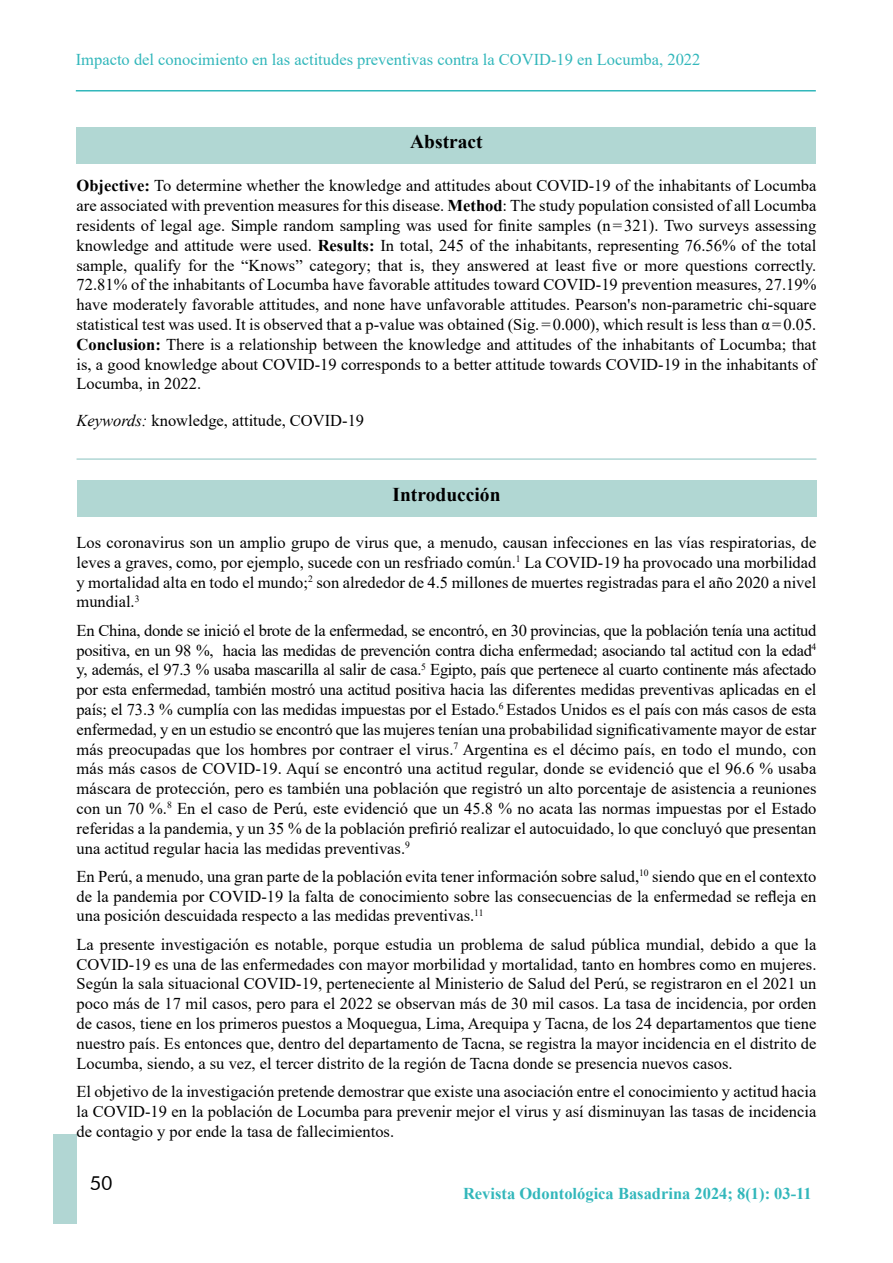
<style>
.page{position:relative;width:893px;height:1263px;background:#fff}
.page>*{position:absolute;margin:0;border:0;box-sizing:border-box;transform-origin:0 0}
.t1{font:700 19.5px "Times New Roman";color:#000}
.t2{font:19.5px "Futura BT";color:#000}
.t3{font:16.5px/19.8px "Times New Roman";color:#000;text-align:justify}
.t4{font:16.5px "Times New Roman";color:#32b7bb}
.t5{font:700 16.5px "Times New Roman";color:#32b7bb}
.s1{font-weight:700}
.s2{font-style:italic}
</style>
<div class="page">
<div style="left:53px;top:1134px;width:24px;height:90px;background:#b1d6d3"></div>
<hr style="left:76px;top:90px;width:740px;height:2px;background:#32b7bb">
<div style="left:76px;top:128px;width:740px;height:36px;background:#b1d7d3"></div>
<div style="left:77px;top:480px;width:739px;height:36px;background:#b1d7d3"></div>
<hr style="left:77px;top:458px;width:739px;height:2px;background:#b0d7d4">
<p class="t4" style="left:76px;top:48px;width:626px">Impacto del conocimiento en las actitudes preventivas contra la COVID-19 en Locumba, 2022</p>
<p class="t1" style="left:410px;top:128px;width:74px">Abstract</p>
<p class="t3" style="left:77px;top:175px;width:741px"><span class="s1">Objective:</span> To determine whether the knowledge and attitudes about COVID-19 of the inhabitants of Locumba are associated with prevention measures for this disease. <span class="s1">Method</span>: The study population consisted of all Locumba residents of legal age. Simple random sampling was used for finite samples (n=321). Two surveys assessing knowledge and attitude were used. <span class="s1">Results:</span> In total, 245 of the inhabitants, representing 76.56% of the total sample, qualify for the “Knows” category; that is, they answered at least five or more questions correctly.<br>72.81% of the inhabitants of Locumba have favorable attitudes toward COVID-19 prevention measures, 27.19% have moderately favorable attitudes, and none have unfavorable attitudes. Pearson's non-parametric chi-square statistical test was used. It is observed that a p-value was obtained (Sig.=0.000), which result is less than α=0.05.<br><span class="s1">Conclusion:</span> There is a relationship between the knowledge and attitudes of the inhabitants of Locumba; that is, a good knowledge about COVID-19 corresponds to a better attitude towards COVID-19 in the inhabitants of Locumba, in 2022.</p>
<p class="t3" style="left:77px;top:410px;width:289px"><span class="s2">Keywords:</span> knowledge, attitude, COVID-19</p>
<p class="t1" style="left:392px;top:481px;width:109px">Introducción</p>
<p class="t3" style="left:77px;top:532px;width:741px">Los coronavirus son un amplio grupo de virus que, a menudo, causan infecciones en las vías respiratorias, de leves a graves, como, por ejemplo, sucede con un resfriado común.<sup>1</sup> La COVID-19 ha provocado una morbilidad y mortalidad alta en todo el mundo;<sup>2</sup> son alrededor de 4.5 millones de muertes registradas para el año 2020 a nivel mundial.<sup>3</sup></p>
<p class="t3" style="left:77px;top:620px;width:741px">En China, donde se inició el brote de la enfermedad, se encontró, en 30 provincias, que la población tenía una actitud positiva, en un 98 %, hacia las medidas de prevención contra dicha enfermedad; asociando tal actitud con la edad<sup>4 </sup>y, además, el 97.3 % usaba mascarilla al salir de casa.<sup>5</sup> Egipto, país que pertenece al cuarto continente más afectado por esta enfermedad, también mostró una actitud positiva hacia las diferentes medidas preventivas aplicadas en el país; el 73.3 % cumplía con las medidas impuestas por el Estado.<sup>6</sup> Estados Unidos es el país con más casos de esta enfermedad, y en un estudio se encontró que las mujeres tenían una probabilidad significativamente mayor de estar más preocupadas que los hombres por contraer el virus.<sup>7</sup> Argentina es el décimo país, en todo el mundo, con más más casos de COVID-19. Aquí se encontró una actitud regular, donde se evidenció que el 96.6 % usaba máscara de protección, pero es también una población que registró un alto porcentaje de asistencia a reuniones con un 70 %.<sup>8</sup> En el caso de Perú, este evidenció que un 45.8 % no acata las normas impuestas por el Estado referidas a la pandemia, y un 35 % de la población prefirió realizar el autocuidado, lo que concluyó que presentan una actitud regular hacia las medidas preventivas.<sup>9</sup></p>
<p class="t3" style="left:77px;top:866px;width:741px">En Perú, a menudo, una gran parte de la población evita tener información sobre salud,<sup>10</sup> siendo que en el contexto de la pandemia por COVID-19 la falta de conocimiento sobre las consecuencias de la enfermedad se refleja en una posición descuidada respecto a las medidas preventivas.<sup>11</sup></p>
<p class="t3" style="left:77px;top:934px;width:741px">La presente investigación es notable, porque estudia un problema de salud pública mundial, debido a que la COVID-19 es una de las enfermedades con mayor morbilidad y mortalidad, tanto en hombres como en mujeres.<br>Según la sala situacional COVID-19, perteneciente al Ministerio de Salud del Perú, se registraron en el 2021 un poco más de 17 mil casos, pero para el 2022 se observan más de 30 mil casos. La tasa de incidencia, por orden de casos, tiene en los primeros puestos a Moquegua, Lima, Arequipa y Tacna, de los 24 departamentos que tiene nuestro país. Es entonces que, dentro del departamento de Tacna, se registra la mayor incidencia en el distrito de Locumba, siendo, a su vez, el tercer distrito de la región de Tacna donde se presencia nuevos casos.</p>
<p class="t3" style="left:77px;top:1081px;width:741px">El objetivo de la investigación pretende demostrar que existe una asociación entre el conocimiento y actitud hacia la COVID-19 en la población de Locumba para prevenir mejor el virus y así disminuyan las tasas de incidencia de contagio y por ende la tasa de fallecimientos.</p>
<p class="t2" style="left:90px;top:1171px;width:25px">50</p>
<p class="t5" style="left:463px;top:1182px;width:350px">Revista Odontológica Basadrina 2024; 8(1): 03-11</p>
</div>
